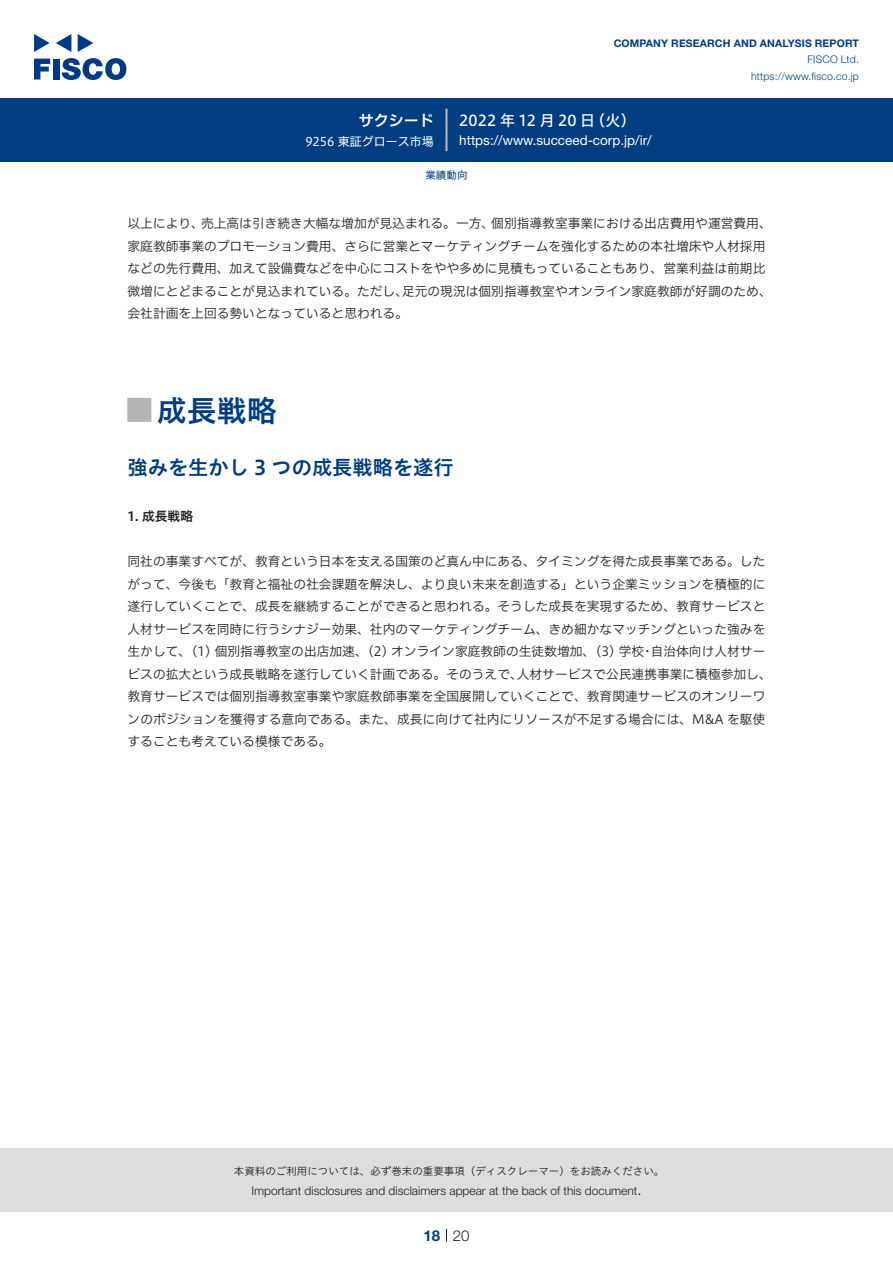
<style>
.page{position:relative;width:893px;height:1263px;background:#fff}
.page>*{position:absolute;margin:0;border:0;box-sizing:border-box;transform-origin:0 0}
.t1{font:30px "Hiragino UD Sans Std N W6";color:#003d81}
.t2{font:24px "Hiragino UD Sans Std N W6";color:#b5b5b6}
.t3{font:20.25px "Hiragino UD Sans Std W6";color:#003d81}
.t4{font:15px "Hiragino UD Sans F Std N W5";letter-spacing:.01em;color:#fff}
.t5{font:15px "Hiragino UD Sans F Std N W6";color:#fff}
.t6{font:300 15px "Helvetica Neue LT Std";color:#231f20}
.t7{font:700 15px "Helvetica Neue LT Std";color:#003d81}
.t8{font:13.5px "Helvetica Neue LT Std";color:#fff}
.t9{font:12.75px/22.5px "Hiragino UD Sans F Std N W3";color:#231f20}
.t10{font:12.75px "Hiragino UD Sans F Std N W6";color:#231f20}
.t11{font:300 12px "Helvetica Neue LT Std";color:#231f20}
.t12{font:12px "Hiragino UD Sans F Std N W4";color:#fff}
.t13{font:10.5px "Hiragino UD Sans Std W3";color:#231f20}
.t14{font:700 10.5px "Helvetica Neue LT Std";letter-spacing:.015em;color:#003d81}
.t15{font:300 10.5px/16.5px "Helvetica Neue LT Std";letter-spacing:.015em;color:#003d81;text-align:right}
.t16{font:10.5px "Hiragino UD Sans F Std N W4";color:#003d81}
</style>
<div class="page">
<div style="left:0;top:1148px;width:893px;height:64px;background:#ddd"></div>
<svg style="left:34px;top:59px;width:16px;height:20px"></svg>
<div style="left:53px;top:59px;width:6px;height:20px;background:#003a83"></div>
<svg style="left:62px;top:58px;width:64px;height:22px"></svg>
<svg style="left:34px;top:34px;width:16px;height:18px"></svg>
<svg style="left:78px;top:34px;width:15px;height:18px"></svg>
<svg style="left:56px;top:34px;width:15px;height:18px"></svg>
<div style="left:0;top:98px;width:893px;height:64px;background:#003d81"></div>
<hr style="left:445px;top:109px;width:3px;height:42px;background:#b5b5b6">
<svg style="left:446px;top:1229px;width:1px;height:13px"></svg>
<p class="t5" style="left:359px;top:109px;width:77px">サクシード</p>
<p class="t12" style="left:305px;top:132px;width:130px">9256 東証グロース市場</p>
<p class="t14" style="left:614px;top:37px;width:247px">COMPANY RESEARCH AND ANALYSIS REPORT</p>
<p class="t15" style="left:751px;top:51px;width:109px">FISCO Ltd. https://www.fisco.co j p.</p>
<p class="t4" style="left:590px;top:109px;width:47px">（火(</p>
<p class="t4" style="left:459px;top:109px;width:137px">2022 年 12 月 20 日</p>
<p class="t8" style="left:459px;top:132px;width:194px">https://www.succeed-corp j p. /i r/</p>
<p class="t16" style="left:425px;top:167px;width:43px">業績動向</p>
<p class="t9" style="left:201px;top:211px;width:295px">売上高は引き続き大幅な増加が見込まれる。一方、</p>
<p class="t9" style="left:491px;top:211px;width:282px">個別指導教室事業における出店費用や運営費用、</p>
<p class="t9" style="left:128px;top:211px;width:78px">以上により、</p>
<p class="t9" style="left:128px;top:234px;width:639px">家庭教師事業のプロモーション費用、さらに営業とマーケティングチームを強化するための本社増床や人材採用</p>
<p class="t9" style="left:128px;top:256px;width:639px">などの先行費用、加えて設備費などを中心にコストをやや多めに見積もっていることもあり、営業利益は前期比</p>
<p class="t9" style="left:402px;top:279px;width:371px">足元の現況は個別指導教室やオンライン家庭教師が好調のため、</p>
<p class="t9" style="left:128px;top:279px;width:282px">微増にとどまることが見込まれている。ただし、会社計画を上回る勢いとなっていると思われる。</p>
<h1 class="t1" style="left:157px;top:387px;width:121px">成長戦略</h1>
<h2 class="t2" style="left:128px;top:392px;width:25px">█</h2>
<h3 class="t3" style="left:128px;top:452px;width:328px">強みを生かし 3 つの成長戦略を遂行</h3>
<p class="t10" style="left:128px;top:507px;width:67px">1. 成長戦略</p>
<p class="t9" style="left:128px;top:549px;width:639px;text-align:right">同社の事業すべてが、教育という日本を支える国策のど真ん中にある、タイミングを得た成長事業である。したがって、今後も「教育と福祉の社会課題を解決し、より良い未来を創造する」という企業ミッションを積極的に遂行していくことで、成長を継続することができると思われる。そうした成長を実現するため、教育サービスと人材サービスを同時に行うシナジー効果、社内のマーケティングチーム、きめ細かなマッチングといった強みを自治体向け人材サー</p>
<p class="t9" style="left:517px;top:639px;width:256px;text-indent:-389px">生かして、(1) 個別指導教室の出店加速、(2) オンライン家庭教師の生徒数増加、(3) 学校<br>人材サービスで公民連携事業に積極参加し、</p>
<p class="t9" style="left:641px;top:639px;width:14px">・</p>
<p class="t9" style="left:128px;top:662px;width:639px">ビスの拡大という成長戦略を遂行していく計画である。そのうえで、<br>教育サービスでは個別指導教室事業や家庭教師事業を全国展開していくことで、教育関連サービスのオンリーワンのポジションを獲得する意向である。また、成長に向けて社内にリソースが不足する場合には、M&amp;A を駆使することも考えている模様である。</p>
<p class="t13" style="left:234px;top:1163px;width:432px">本資料のご利用については、必ず巻末の重要事項（ディスクレーマー）をお読みください。</p>
<p class="t6" style="left:637px;top:1180px;width:6px">.</p>
<p class="t11" style="left:251px;top:1183px;width:387px">Important disclosures and disclaimers appear at the back of this document</p>
<p class="t7" style="left:423px;top:1226px;width:18px">18</p>
<p class="t6" style="left:453px;top:1226px;width:18px">20</p>
</div>
